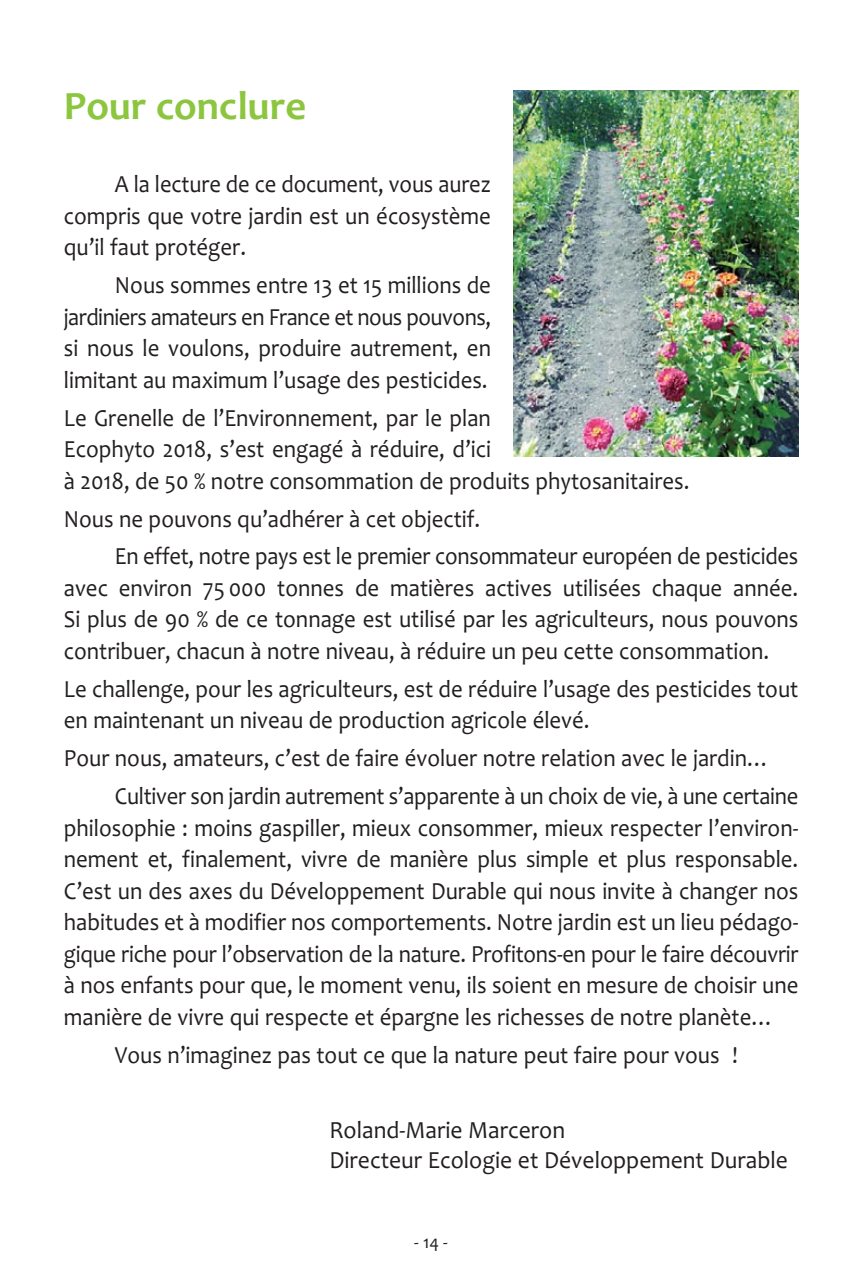
<style>
.page{position:relative;width:862px;height:1276px;background:#fff}
.page>*{position:absolute;margin:0;border:0;box-sizing:border-box;transform-origin:0 0}
.t1{font:40.5px "Candara Bold OTF";color:#8cc63f}
.t2{font:24.75px/31.5px "Candara";color:#231f20;scale:.92 1}
.t3{font:24.75px/31.5px "Candara";color:#231f20;text-align:justify;scale:.91 1}
.t4{font:24.75px/29.7px "Candara";color:#231f20;scale:.95 1}
.t5{font:18px "Candara";color:#231f20}
</style>
<div class="page">
<img style="left:513px;top:91px;width:284px;height:365px">
<h1 class="t1" style="left:64px;top:91px;width:243px">Pour conclure</h1>
<p class="t3" style="left:64px;top:171px;width:470px;text-indent:51px">A la lecture de ce document, vous aurez compris que votre jardin est un écosystème qu’il faut protéger.</p>
<p class="t2" style="left:64px;top:272px;width:465px;text-align:justify;text-indent:51px">Nous sommes entre 13 et 15 millions de jardiniers amateurs en France et nous pouvons, si nous le voulons, produire autrement, en limitant au maximum l’usage des pesticides.</p>
<p class="t2" style="left:64px;top:404px;width:681px">Le Grenelle de l’Environnement, par le plan<br>Ecophyto 2018, s’est engagé à réduire, d’ici<br>à 2018, de 50 % notre consommation de produits phytosanitaires.</p>
<p class="t2" style="left:115px;top:502px;width:744px;line-height:37.8px;text-indent:-51px">Nous ne pouvons qu’adhérer à cet objectif.<br>En effet, notre pays est le premier consommateur européen de pesticides</p>
<p class="t2" style="left:64px;top:575px;width:799px;text-align:justify">avec environ 75 000 tonnes de matières actives utilisées chaque année.<br>Si plus de 90 % de ce tonnage est utilisé par les agriculteurs, nous pouvons contribuer, chacun à notre niveau, à réduire un peu cette consommation.</p>
<p class="t2" style="left:64px;top:675px;width:799px">Le challenge, pour les agriculteurs, est de réduire l’usage des pesticides tout en maintenant un niveau de production agricole élevé.</p>
<p class="t2" style="left:115px;top:742px;width:744px;line-height:37.8px;text-indent:-51px">Pour nous, amateurs, c’est de faire évoluer notre relation avec le jardin…<br>Cultiver son jardin autrement s’apparente à un choix de vie, à une certaine</p>
<p class="t2" style="left:64px;top:814px;width:799px;text-align:justify">philosophie : moins gaspiller, mieux consommer, mieux respecter l’environ&shy;nement et, finalement, vivre de manière plus simple et plus responsable.<br>C’est un des axes du Développement Durable qui nous invite à changer nos habitudes et à modifier nos comportements. Notre jardin est un lieu pédago&shy;gique riche pour l’observation de la nature. Profitons-en pour le faire découvrir à nos enfants pour que, le moment venu, ils soient en mesure de choisir une manière de vivre qui respecte et épargne les richesses de notre planète…</p>
<p class="t2" style="left:115px;top:1041px;width:678px">Vous n’imaginez pas tout ce que la nature peut faire pour vous !</p>
<p class="t4" style="left:329px;top:1117px;width:484px">Roland-Marie Marceron<br>Directeur Ecologie et Développement Durable</p>
<p class="t5" style="left:414px;top:1235px;width:35px">- 14 -</p>
</div>
